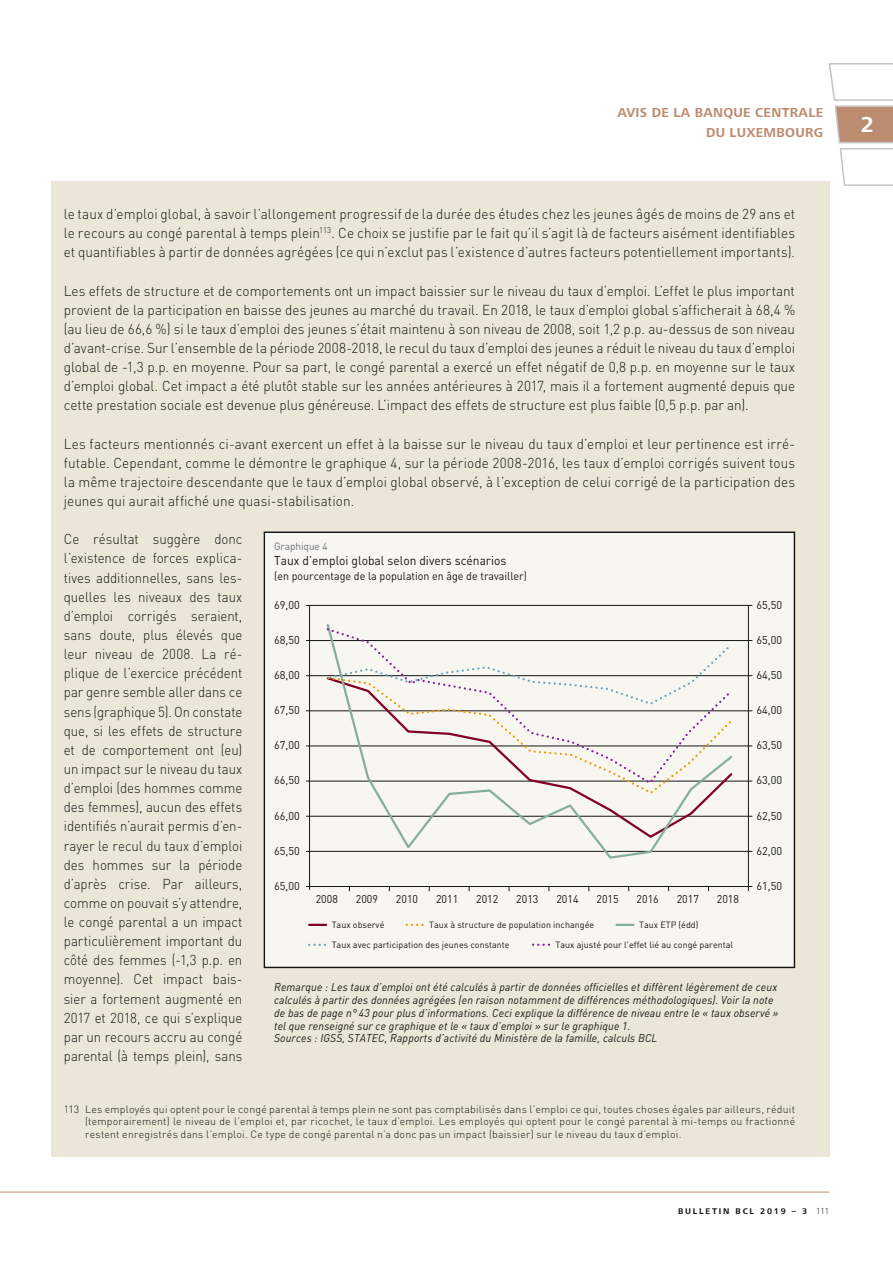
<style>
.page{position:relative;width:893px;height:1263px;background:#fff}
.page>*{position:absolute;margin:0;border:0;box-sizing:border-box;transform-origin:0 0}
.t1{font:700 22.5px "Frutiger Next LTW1 G";color:#fff}
.t2{font:300 14.25px/19.2px "DIN Pro";letter-spacing:.005em;color:#151616;text-align:justify;scale:.95 1}
.t3{font:300 14.25px/19.2px "DIN Pro";letter-spacing:.005em;color:#151616;text-align:justify;scale:.93 1}
.t4{font:700 13.5px/19.5px "Frutiger Next LTW1 G";letter-spacing:.02em;color:#bc8c70;text-align:right}
.t5{font:12.6px "DIN Pro";color:#151616;scale:.95 1}
.t6{font:italic 11.25px/12.8px "DIN Pro";letter-spacing:.015em;color:#151616;scale:.95 1}
.t7{font:11.25px "DIN Pro";color:#151616}
.t8{font:11.25px "DIN Pro";color:#151616;scale:.95 1}
.t9{font:11.25px "DIN Pro";color:#151616;scale:.94 1}
.t10{font:300 10.5px/12.6px "DIN Pro";letter-spacing:.02em;color:#151616;text-align:justify}
.t11{font:10.5px "DIN Pro";color:#647178;scale:.95 1}
.t12{font:9px "DIN Pro";color:#151616}
.t13{font:700 8.55px "Frutiger Next LTW1 G";letter-spacing:.21em;color:#151616}
.s1{font-family:"DIN Pro";font-weight:300}
</style>
<div class="page">
<hr style="left:0;top:1192px;width:829px;height:1px;background:#bc8c70">
<svg style="left:828px;top:63px;width:65px;height:124px"></svg>
<div style="left:51px;top:181px;width:778px;height:976px;background:#ebe6d7"></div>
<div style="left:264px;top:531px;width:531px;height:436px;background:#f8f6f0"></div>
<hr style="left:309px;top:605px;width:1px;height:281px;background:#151616">
<hr style="left:748px;top:605px;width:1px;height:281px;background:#151616">
<hr style="left:306px;top:886px;width:446px;height:1px;background:#151616">
<hr style="left:306px;top:816px;width:446px;height:1px;background:#151616">
<hr style="left:306px;top:851px;width:446px;height:1px;background:#151616">
<hr style="left:306px;top:781px;width:446px;height:1px;background:#151616">
<hr style="left:306px;top:746px;width:446px;height:1px;background:#151616">
<hr style="left:306px;top:710px;width:446px;height:1px;background:#151616">
<hr style="left:306px;top:675px;width:446px;height:1px;background:#151616">
<hr style="left:306px;top:640px;width:446px;height:1px;background:#151616">
<hr style="left:306px;top:605px;width:446px;height:1px;background:#151616">
<svg style="left:309px;top:924px;width:17px;height:2px"></svg>
<svg style="left:309px;top:944px;width:17px;height:2px"></svg>
<svg style="left:533px;top:943px;width:17px;height:3px"></svg>
<svg style="left:617px;top:924px;width:17px;height:2px"></svg>
<svg style="left:407px;top:924px;width:17px;height:2px"></svg>
<svg style="left:325px;top:624px;width:409px;height:235px"></svg>
<svg style="left:325px;top:626px;width:409px;height:160px"></svg>
<svg style="left:325px;top:645px;width:406px;height:61px"></svg>
<svg style="left:326px;top:675px;width:407px;height:120px"></svg>
<p class="t4" style="left:617px;top:104px;width:207px">AVIS DE LA BANQUE CENTRALE<br>DU LUXEMBOURG</p>
<h1 class="t1" style="left:861px;top:111px;width:15px">2</h1>
<p class="t2" style="left:64px;top:204px;width:771px">le taux d’emploi global, à savoir l’allongement progressif de la durée des études chez les jeunes âgés de moins de 29 ans et le recours au congé parental à temps plein<sup>113</sup>. Ce choix se justifie par le fait qu’il s’agit là de facteurs aisément identifiables et quantifiables à partir de données agrégées (ce qui n’exclut pas l’existence d’autres facteurs potentiellement importants).</p>
<p class="t2" style="left:64px;top:280px;width:771px">Les effets de structure et de comportements ont un impact baissier sur le niveau du taux d’emploi. L’effet le plus important provient de la participation en baisse des jeunes au marché du travail. En 2018, le taux d’emploi global s’afficherait à 68,4 % (au lieu de 66,6 %) si le taux d’emploi des jeunes s’était maintenu à son niveau de 2008, soit 1,2 p.p. au-dessus de son niveau d’avant-crise. Sur l’ensemble de la période 2008-2018, le recul du taux d’emploi des jeunes a réduit le niveau du taux d’emploi global de -1,3 p.p. en moyenne. Pour sa part, le congé parental a exercé un effet négatif de 0,8 p.p. en moyenne sur le taux d’emploi global. Cet impact a été plutôt stable sur les années antérieures à 2017, mais il a fortement augmenté depuis que cette prestation sociale est devenue plus généreuse. L’impact des effets de structure est plus faible (0,5 p.p. par an).</p>
<p class="t2" style="left:64px;top:433px;width:771px">Les facteurs mentionnés ci-avant exercent un effet à la baisse sur le niveau du taux d’emploi et leur pertinence est irré&shy;futable. Cependant, comme le démontre le graphique 4, sur la période 2008-2016, les taux d’emploi corrigés suivent tous la même trajectoire descendante que le taux d’emploi global observé, à l’exception de celui corrigé de la participation des jeunes qui aurait affiché une quasi-stabilisation.</p>
<p class="t3" style="left:64px;top:529px;width:194px">Ce résultat suggère donc l’existence de forces explica&shy;tives additionnelles, sans les&shy;quelles les niveaux des taux d’emploi corrigés seraient, sans doute, plus élevés que leur niveau de 2008. La ré&shy;plique de l’exercice précédent par genre semble aller dans ce sens (graphique 5). On constate que, si les effets de structure et de comportement ont (eu) un impact sur le niveau du taux d’emploi (des hommes comme des femmes), aucun des effets identifiés n’aurait permis d’en&shy;rayer le recul du taux d’emploi des hommes sur la période d’après crise. Par ailleurs, comme on pouvait s’y attendre, le congé parental a un impact particulièrement important du côté des femmes (-1,3 p.p. en moyenne). Cet impact bais&shy;sier a fortement augmenté en 2017 et 2018, ce qui s’explique par un recours accru au congé parental (à temps plein), sans</p>
<p class="t11" style="left:274px;top:539px;width:58px">Graphique 4</p>
<p class="t5" style="left:274px;top:552px;width:246px">Taux d’emploi global selon divers scénarios</p>
<p class="t8" style="left:274px;top:568px;width:268px">(en pourcentage de la population en âge de travailler)</p>
<p class="t7" style="left:274px;top:597px;width:27px">69,00</p>
<p class="t7" style="left:757px;top:597px;width:27px">65,50</p>
<p class="t7" style="left:274px;top:632px;width:27px">68,50</p>
<p class="t7" style="left:757px;top:632px;width:27px">65,00</p>
<p class="t7" style="left:274px;top:667px;width:27px">68,00</p>
<p class="t7" style="left:757px;top:667px;width:27px">64,50</p>
<p class="t7" style="left:274px;top:702px;width:27px">67,50</p>
<p class="t7" style="left:757px;top:702px;width:27px">64,00</p>
<p class="t7" style="left:757px;top:738px;width:27px">63,50</p>
<p class="t7" style="left:274px;top:738px;width:27px">67,00</p>
<p class="t7" style="left:757px;top:773px;width:27px">63,00</p>
<p class="t7" style="left:274px;top:773px;width:27px">66,50</p>
<p class="t7" style="left:274px;top:808px;width:27px">66,00</p>
<p class="t7" style="left:274px;top:843px;width:27px">65,50</p>
<p class="t7" style="left:757px;top:808px;width:27px">62,50</p>
<p class="t7" style="left:757px;top:843px;width:27px">62,00</p>
<p class="t7" style="left:274px;top:878px;width:27px">65,00</p>
<p class="t7" style="left:757px;top:878px;width:27px">61,50</p>
<p class="t9" style="left:316px;top:891px;width:25px">2008</p>
<p class="t9" style="left:356px;top:891px;width:25px">2009</p>
<p class="t9" style="left:396px;top:891px;width:25px">2010</p>
<p class="t9" style="left:436px;top:891px;width:25px">2011</p>
<p class="t9" style="left:476px;top:891px;width:25px">2012</p>
<p class="t9" style="left:516px;top:891px;width:25px">2013</p>
<p class="t9" style="left:556px;top:891px;width:25px">2014</p>
<p class="t9" style="left:596px;top:891px;width:25px">2015</p>
<p class="t9" style="left:637px;top:891px;width:25px">2016</p>
<p class="t9" style="left:677px;top:891px;width:25px">2017</p>
<p class="t9" style="left:717px;top:891px;width:25px">2018</p>
<p class="t12" style="left:429px;top:918px;width:167px">Taux à structure de population inchangée</p>
<p class="t12" style="left:639px;top:918px;width:61px">Taux ETP (édd)</p>
<p class="t12" style="left:332px;top:918px;width:54px">Taux observé</p>
<p class="t12" style="left:332px;top:938px;width:180px">Taux avec participation des jeunes constante</p>
<p class="t12" style="left:556px;top:938px;width:179px">Taux ajusté pour l'effet lié au congé parental</p>
<p class="t6" style="left:274px;top:980px;width:532px">Remarque : Les taux d’emploi ont été calculés à partir de données officielles et diffèrent légèrement de ceux calculés à partir des données agrégées (en raison notamment de différences méthodologiques). Voir la note de bas de page n° 43 pour plus d’informations. Ceci explique la différence de niveau entre le « taux observé » tel que renseigné sur ce graphique et le « taux d’emploi » sur le graphique 1.<br>Sources : IGSS, STATEC, Rapports d’activité du Ministère de la famille, calculs BCL</p>
<p class="t10" style="left:85px;top:1102px;width:712px;text-indent:-21px">113 Les employés qui optent pour le congé parental à temps plein ne sont pas comptabilisés dans l’emploi ce qui, toutes choses égales par ailleurs, réduit (temporairement) le niveau de l’emploi et, par ricochet, le taux d’emploi. Les employés qui optent pour le congé parental à mi-temps ou fractionné restent enregistrés dans l’emploi. Ce type de congé parental n’a donc pas un impact (baissier) sur le niveau du taux d’emploi.</p>
<p class="t13" style="left:678px;top:1206px;width:153px">BULLETIN BCL 2019 – 3 <span class="s1">111</span></p>
</div>
